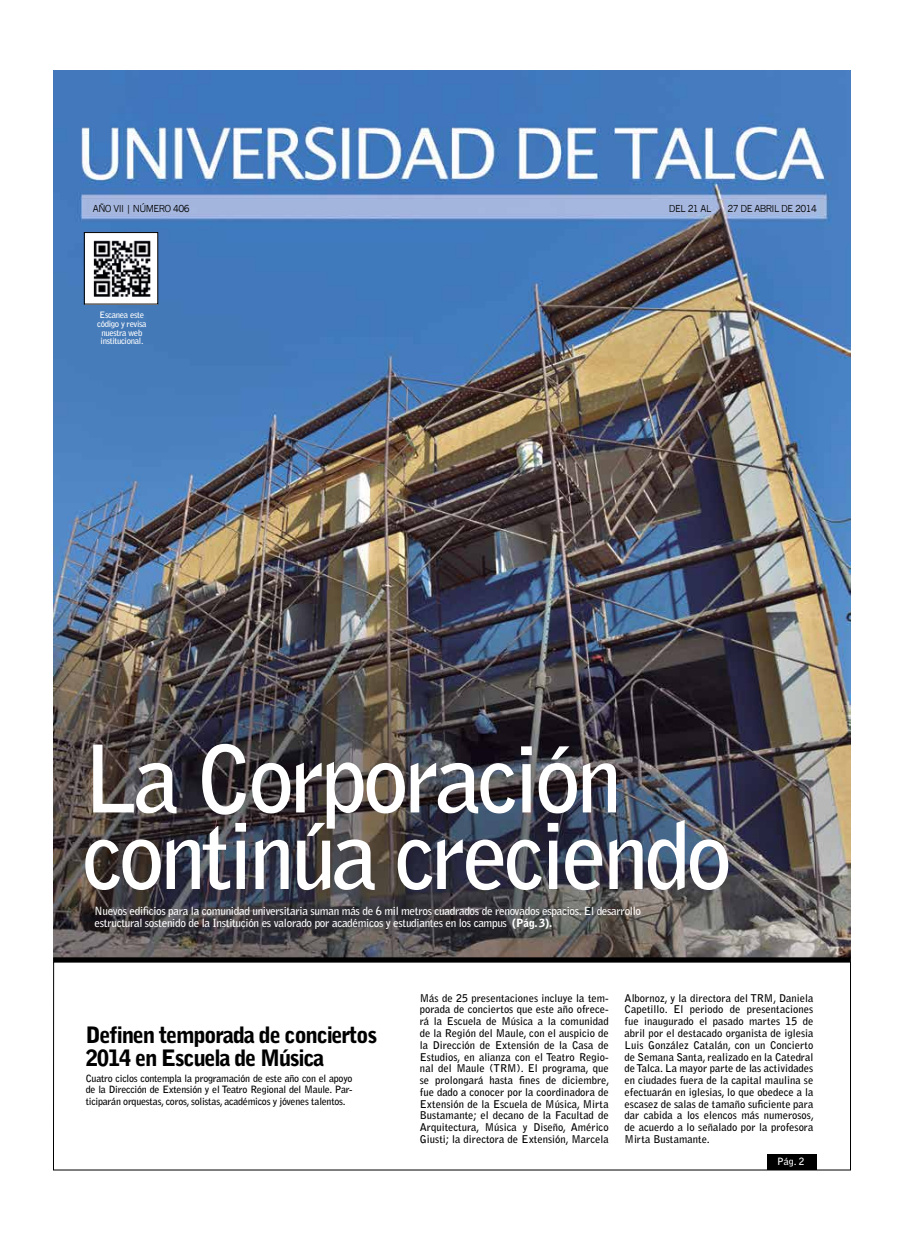
<style>
.page{position:relative;width:904px;height:1241px;background:#fff}
.page>*{position:absolute;margin:0;border:0;box-sizing:border-box;transform-origin:0 0}
.t1{font:700 92.38px/76.5px "Bell Gothic Std";letter-spacing:-.05em;color:#fff}
.t2{font:900 22.5px/22.5px "Bell Gothic Std";letter-spacing:-.06em;color:#000}
.t3{font:700 11.25px/12.5px "Bell Gothic Std";letter-spacing:-.03em;color:#fff}
.t4{font:700 10.62px/11.8px "Bell Gothic Std";color:#000;text-align:justify}
.t5{font:700 10px/11.2px "Bell Gothic Std";letter-spacing:-.025em;color:#000;text-align:justify}
.t6{font:700 10px "Bell Gothic Std";color:#fff}
.t7{font:9.38px "News Gothic";letter-spacing:-.06em;color:#000}
.t8{font:700 8.75px/8.8px "Bell Gothic Std";letter-spacing:-.04em;color:#fff;text-align:center}
.s1{font-weight:900}
</style>
<div class="page">
<img style="left:53px;top:71px;width:797px;height:886px">
<div style="left:53px;top:957px;width:797px;height:5px;background:#000"></div>
<div style="left:766px;top:1153px;width:50px;height:16px;background:#000"></div>
<img style="left:86px;top:234px;width:70px;height:68px">
<div style="left:84px;top:232px;width:74px;height:72px;border:1px solid #000"></div>
<p class="t7" style="left:93px;top:203px;width:98px">AÑO VII | NÚMERO 406</p>
<p class="t7" style="left:669px;top:203px;width:44px">DEL 21 AL</p>
<p class="t7" style="left:727px;top:203px;width:91px">27 DE ABRIL DE 2014</p>
<p class="t8" style="left:97px;top:310px;width:51px">Escanea este código y revisa nuestra web institucional.</p>
<h1 class="t1" style="left:82px;top:741px;width:651px">La Corporación continúa creciendo</h1>
<p class="t3" style="left:95px;top:904px;width:548px">Nuevos edificios para la comunidad universitaria suman más de 6 mil metros cuadrados de renovados espacios. El desarrollo estructural sostenido de la Institución es valorado por académicos y estudiantes en los campus <span class="s1">(Pág. 3).</span></p>
<h2 class="t2" style="left:86px;top:1023px;width:293px">Definen temporada de conciertos<br>2014 en Escuela de Música</h2>
<p class="t5" style="left:86px;top:1072px;width:268px">Cuatro ciclos contempla la programación de este año con el apoyo de la Dirección de Extensión y el Teatro Regional del Maule. Par&shy;ticiparán orquestas, coros, solistas, académicos y jóvenes talentos.</p>
<p class="t4" style="left:420px;top:991px;width:191px">Más de 25 presentaciones incluye la tem&shy;porada de conciertos que este año ofrece&shy;rá la Escuela de Música a la comunidad de la Región del Maule, con el auspicio de la Dirección de Extensión de la Casa de Estudios, en alianza con el Teatro Regio&shy;nal del Maule (TRM). El programa, que se prolongará hasta fines de diciembre, fue dado a conocer por la coordinadora de Extensión de la Escuela de Música, Mirta Bustamante; el decano de la Facultad de Arquitectura, Música y Diseño, Américo Giusti; la directora de Extensión, Marcela</p>
<p class="t4" style="left:624px;top:991px;width:191px">Albornoz, y la directora del TRM, Daniela Capetillo. El periodo de presentaciones fue inaugurado el pasado martes 15 de abril por el destacado organista de iglesia Luis González Catalán, con un Concierto de Semana Santa, realizado en la Catedral de Talca. La mayor parte de las actividades en ciudades fuera de la capital maulina se efectuarán en iglesias, lo que obedece a la escasez de salas de tamaño suficiente para dar cabida a los elencos más numerosos, de acuerdo a lo señalado por la profesora Mirta Bustamante.</p>
<p class="t6" style="left:777px;top:1155px;width:29px">Pág. 2</p>
</div>
